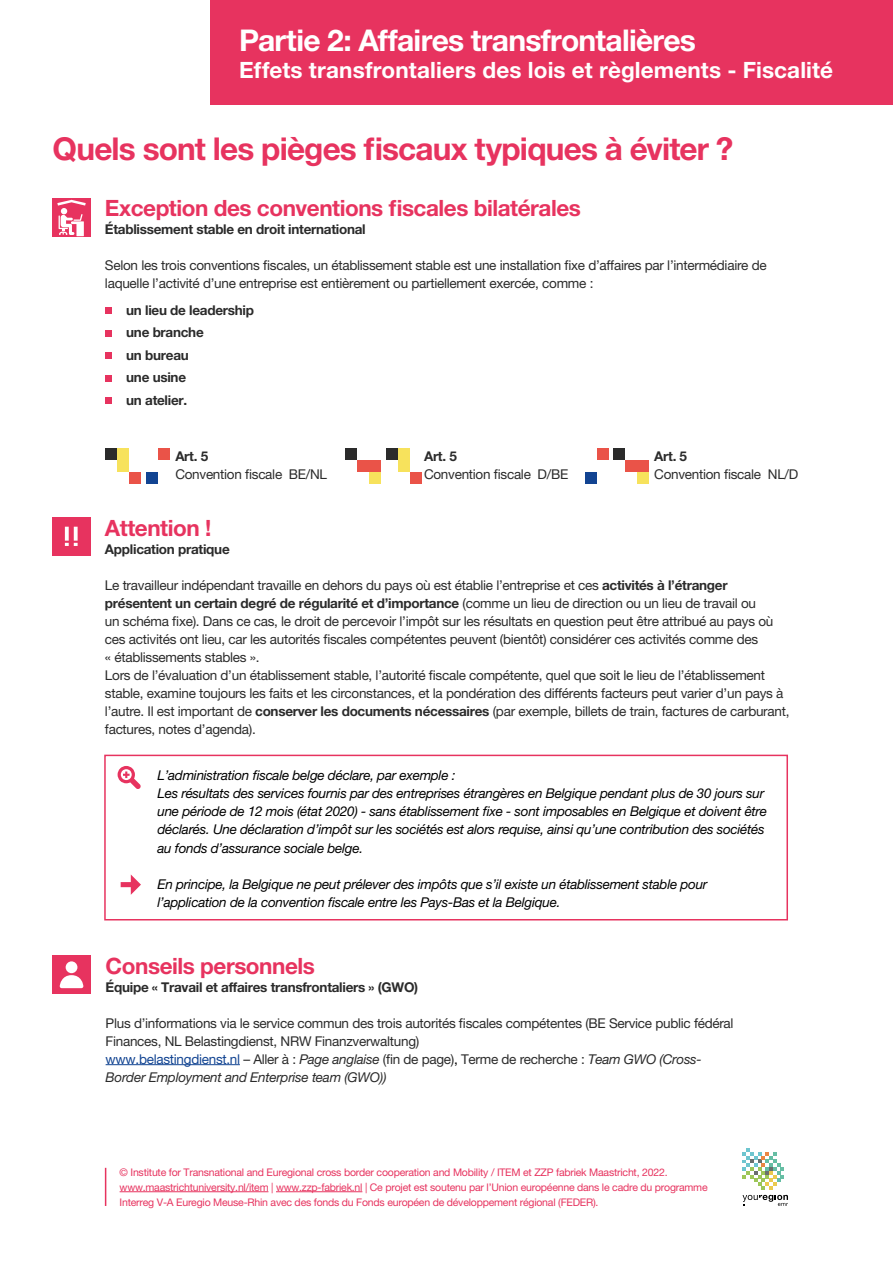
<style>
.page{position:relative;width:893px;height:1263px;background:#fff}
.page>*{position:absolute;margin:0;border:0;box-sizing:border-box;transform-origin:0 0}
.t1{font:31.5px "Helvetica Neue LT 75 Bd";letter-spacing:-.025em;color:#e7335f}
.t2{font:30px "Helvetica Neue LT 75 Bd";letter-spacing:-.025em;color:#fff}
.t3{font:22.5px "Helvetica Neue LT 75 Bd";letter-spacing:-.02em;color:#e7335f}
.t4{font:22.5px "Helvetica Neue LT 75 Bd";letter-spacing:.005em;color:#fff}
.t5{font:13.5px/18px "Helvetica Neue LT 55 Rm";letter-spacing:-.02em;color:#2b2b2b}
.t6{font:13.5px/18px "Helvetica Neue LT 56 It";letter-spacing:-.02em;color:#000}
.t7{font:13.5px "Helvetica Neue LT 75 Bd";letter-spacing:-.02em;color:#2b2b2b}
.t8{font:10.5px/15px "Helvetica Neue LT 55 Rm";letter-spacing:-.02em;color:#e7335f}
.s1{font-family:"Helvetica Neue LT 75 Bd"}
.s2{color:#124492}
.s3{font-family:"Helvetica Neue LT 56 It"}
.s4{color:#000}
</style>
<div class="page">
<hr style="left:120px;top:1191px;width:148px;height:1px;background:#e7335f">
<hr style="left:276px;top:1191px;width:86px;height:1px;background:#e7335f">
<hr style="left:105px;top:1168px;width:1px;height:38px;background:#e7335f">
<svg style="left:742px;top:1148px;width:46px;height:58px"></svg>
<div style="left:210px;top:0;width:683px;height:105px;background:#e7335f"></div>
<svg style="left:105px;top:308px;width:6px;height:6px"></svg>
<svg style="left:105px;top:330px;width:6px;height:6px"></svg>
<svg style="left:105px;top:353px;width:6px;height:6px"></svg>
<svg style="left:105px;top:375px;width:6px;height:6px"></svg>
<svg style="left:105px;top:398px;width:6px;height:6px"></svg>
<div style="left:52px;top:198px;width:39px;height:38px;background:#e7335f"></div>
<div style="left:104px;top:755px;width:684px;height:165px;border:2px solid #e7335f"></div>
<div style="left:158px;top:448px;width:12px;height:12px;background:#ea5348"></div>
<div style="left:146px;top:472px;width:12px;height:12px;background:#124492"></div>
<div style="left:129px;top:472px;width:12px;height:12px;background:#ea5348"></div>
<div style="left:117px;top:448px;width:12px;height:24px;background:#f7e25c"></div>
<div style="left:105px;top:448px;width:12px;height:12px;background:#2b2b2b"></div>
<div style="left:345px;top:448px;width:12px;height:12px;background:#2b2b2b"></div>
<div style="left:369px;top:472px;width:12px;height:12px;background:#f7e25c"></div>
<div style="left:357px;top:460px;width:24px;height:12px;background:#ea5348"></div>
<div style="left:410px;top:472px;width:12px;height:12px;background:#ea5348"></div>
<div style="left:398px;top:448px;width:12px;height:24px;background:#f7e25c"></div>
<div style="left:386px;top:448px;width:12px;height:12px;background:#2b2b2b"></div>
<div style="left:613px;top:448px;width:12px;height:12px;background:#2b2b2b"></div>
<div style="left:637px;top:472px;width:12px;height:12px;background:#f7e25c"></div>
<div style="left:625px;top:460px;width:24px;height:12px;background:#ea5348"></div>
<div style="left:597px;top:448px;width:12px;height:12px;background:#ea5348"></div>
<div style="left:585px;top:472px;width:12px;height:12px;background:#124492"></div>
<div style="left:52px;top:517px;width:39px;height:38px;background:#e7335f"></div>
<svg style="left:65px;top:527px;width:4px;height:14px"></svg>
<svg style="left:74px;top:527px;width:4px;height:14px"></svg>
<svg style="left:65px;top:543px;width:13px;height:3px"></svg>
<svg style="left:121px;top:874px;width:20px;height:21px"></svg>
<svg style="left:57px;top:200px;width:29px;height:36px"></svg>
<svg style="left:118px;top:766px;width:23px;height:23px"></svg>
<hr style="left:106px;top:1064px;width:134px;height:1px;background:#124492">
<div style="left:52px;top:956px;width:39px;height:38px;background:#e7335f"></div>
<svg style="left:60px;top:961px;width:23px;height:27px"></svg>
<p class="t2" style="left:239px;top:21px;width:458px">Partie 2: Affaires transfrontalières</p>
<p class="t4" style="left:239px;top:56px;width:595px">Effets transfrontaliers des lois et règlements - Fiscalité</p>
<p class="t1" style="left:52px;top:128px;width:682px">Quels sont les pièges fiscaux typiques à éviter ?</p>
<p class="t3" style="left:105px;top:194px;width:477px">Exception des conventions fiscales bilatérales</p>
<p class="t7" style="left:105px;top:221px;width:262px">Établissement stable en droit international</p>
<p class="t5" style="left:105px;top:256px;width:663px">Selon les trois conventions fiscales, un établissement stable est une installation fixe d’affaires par l’intermédiaire de laquelle l’activité d’une entreprise est entièrement ou partiellement exercée, comme :</p>
<p class="t7" style="left:126px;top:302px;width:129px">un lieu de leadership</p>
<p class="t7" style="left:126px;top:324px;width:79px">une branche</p>
<p class="t7" style="left:126px;top:347px;width:64px">un bureau</p>
<p class="t7" style="left:126px;top:369px;width:61px">une usine</p>
<p class="t7" style="left:126px;top:392px;width:63px">un atelier.</p>
<p class="t7" style="left:175px;top:448px;width:34px">Art. 5</p>
<p class="t5" style="left:175px;top:465px;width:153px">Convention fiscale BE/NL</p>
<p class="t7" style="left:424px;top:448px;width:34px">Art. 5</p>
<p class="t5" style="left:424px;top:465px;width:146px">Convention fiscale D/BE</p>
<p class="t7" style="left:654px;top:448px;width:34px">Art. 5</p>
<p class="t5" style="left:654px;top:465px;width:146px">Convention fiscale NL/D</p>
<p class="t3" style="left:105px;top:513px;width:108px">Attention !</p>
<p class="t7" style="left:105px;top:540px;width:126px">Application pratique</p>
<p class="t5" style="left:105px;top:575px;width:670px">Le travailleur indépendant travaille en dehors du pays où est établie l’entreprise et ces <span class="s1">activités à l’étranger présentent un certain degré de régularité et d’importance</span> (comme un lieu de direction ou un lieu de travail ou un schéma fixe). Dans ce cas, le droit de percevoir l’impôt sur les résultats en question peut être attribué au pays où ces activités ont lieu, car les autorités fiscales compétentes peuvent (bientôt) considérer ces activités comme des<br>« établissements stables ».</p>
<p class="t5" style="left:105px;top:665px;width:686px">Lors de l’évaluation d’un établissement stable, l’autorité fiscale compétente, quel que soit le lieu de l’établissement stable, examine toujours les faits et les circonstances, et la pondération des différents facteurs peut varier d’un pays à l’autre. Il est important de <span class="s1">conserver les documents nécessaires</span> (par exemple, billets de train, factures de carburant, factures, notes d’agenda).</p>
<p class="t6" style="left:158px;top:766px;width:300px">L’administration fiscale belge déclare, par exemple :</p>
<p class="t6" style="left:158px;top:784px;width:611px">Les résultats des services fournis par des entreprises étrangères en Belgique pendant plus de 30 jours sur une période de 12 mois (état 2020) - sans établissement fixe - sont imposables en Belgique et doivent être déclarés. Une déclaration d’impôt sur les sociétés est alors requise, ainsi qu’une contribution des sociétés au fonds d’assurance sociale belge.</p>
<p class="t6" style="left:158px;top:874px;width:551px">En principe, la Belgique ne peut prélever des impôts que s’il existe un établissement stable pour l’application de la convention fiscale entre les Pays-Bas et la Belgique.</p>
<p class="t3" style="left:106px;top:951px;width:211px">Conseils personnels</p>
<p class="t7" style="left:106px;top:978px;width:314px">Équipe « Travail et affaires transfrontaliers » (GWO)</p>
<p class="t5" style="left:106px;top:1013px;width:629px">Plus d’informations via le service commun des trois autorités fiscales compétentes (BE Service public fédéral Finances, NL Belastingdienst, NRW Finanzverwaltung)<br><span class="s2">www.belastingdienst.nl</span> – Aller à : <span class="s3">Page anglaise</span> (fin de page)<span class="s4">,</span> Terme de recherche : <span class="s3">Team GWO (Cross-Border Employment and Enterprise team (GWO))</span></p>
<p class="t8" style="left:120px;top:1164px;width:590px">© Institute for Transnational and Euregional cross border cooperation and Mobility / ITEM et ZZP fabriek Maastricht, 2022. www.maastrichtuniversity.nl/item | www.zzp-fabriek.nl | Ce projet est soutenu par l’Union européenne dans le cadre du programme<br>Interreg V-A Euregio Meuse-Rhin avec des fonds du Fonds européen de développement régional (FEDER).</p>
</div>
